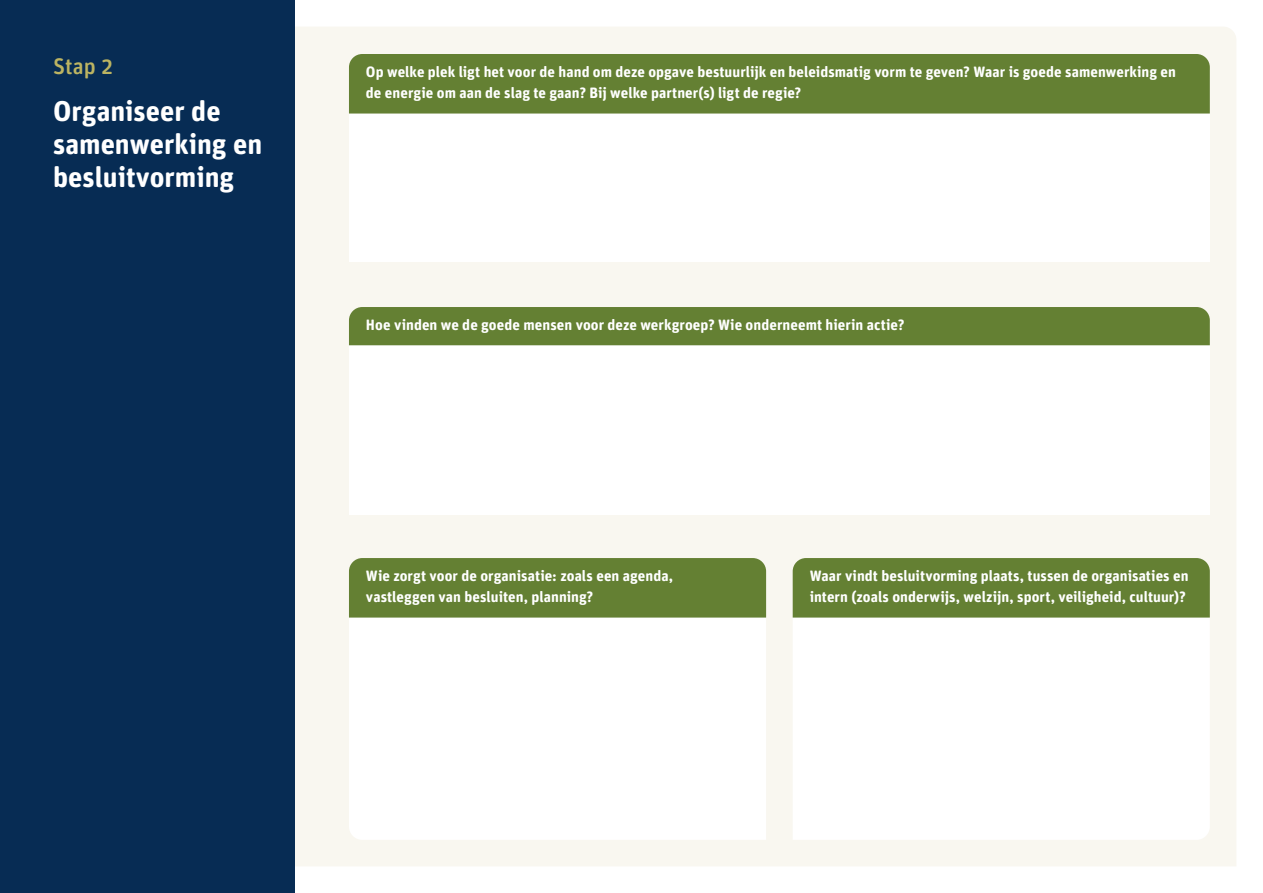
<style>
.page{position:relative;width:1263px;height:893px;background:#fff}
.page>*{position:absolute;margin:0;border:0;box-sizing:border-box;transform-origin:0 0}
.titels{font:700 28.5px/33px "Unit Rounded Pro";color:#fff}
.titels-2{font:500 22.5px "Unit Rounded Pro";color:#bcb462}
.platte_tekst{font:700 15px/21px "Unit Rounded Pro";letter-spacing:.005em;color:#fff}
</style>
<div class="page">
<div style="left:295px;top:27px;width:941px;height:839px;background:#f9f7f0"></div>
<div style="left:0;top:0;width:295px;height:893px;background:#072c54"></div>
<div style="left:349px;top:71px;width:861px;height:191px;background:#fff"></div>
<div style="left:349px;top:324px;width:861px;height:191px;background:#fff"></div>
<svg style="left:349px;top:618px;width:417px;height:222px"></svg>
<svg style="left:793px;top:618px;width:417px;height:222px"></svg>
<div style="left:349px;top:54px;width:861px;height:60px;background:#648033"></div>
<div style="left:349px;top:307px;width:861px;height:38px;background:#648033"></div>
<div style="left:349px;top:558px;width:417px;height:60px;background:#648033"></div>
<div style="left:793px;top:558px;width:417px;height:60px;background:#648033"></div>
<p class="titels-2" style="left:53px;top:51px;width:61px">Stap 2</p>
<p class="titels" style="left:53px;top:93px;width:211px">Organiseer de samenwerking en besluitvorming</p>
<p class="platte_tekst" style="left:366px;top:61px;width:811px">Op welke plek ligt het voor de hand om deze opgave bestuurlijk en beleidsmatig vorm te geven? Waar is goede samenwerking en de energie om aan de slag te gaan? Bij welke partner(s) ligt de regie?</p>
<p class="platte_tekst" style="left:366px;top:314px;width:540px">Hoe vinden we de goede mensen voor deze werkgroep? Wie onderneemt hierin actie?</p>
<p class="platte_tekst" style="left:366px;top:565px;width:309px">Wie zorgt voor de organisatie: zoals een agenda, vastleggen van besluiten, planning?</p>
<p class="platte_tekst" style="left:810px;top:565px;width:380px">Waar vindt besluitvorming plaats, tussen de organisaties en intern (zoals onderwijs, welzijn, sport, veiligheid, cultuur)?</p>
</div>
